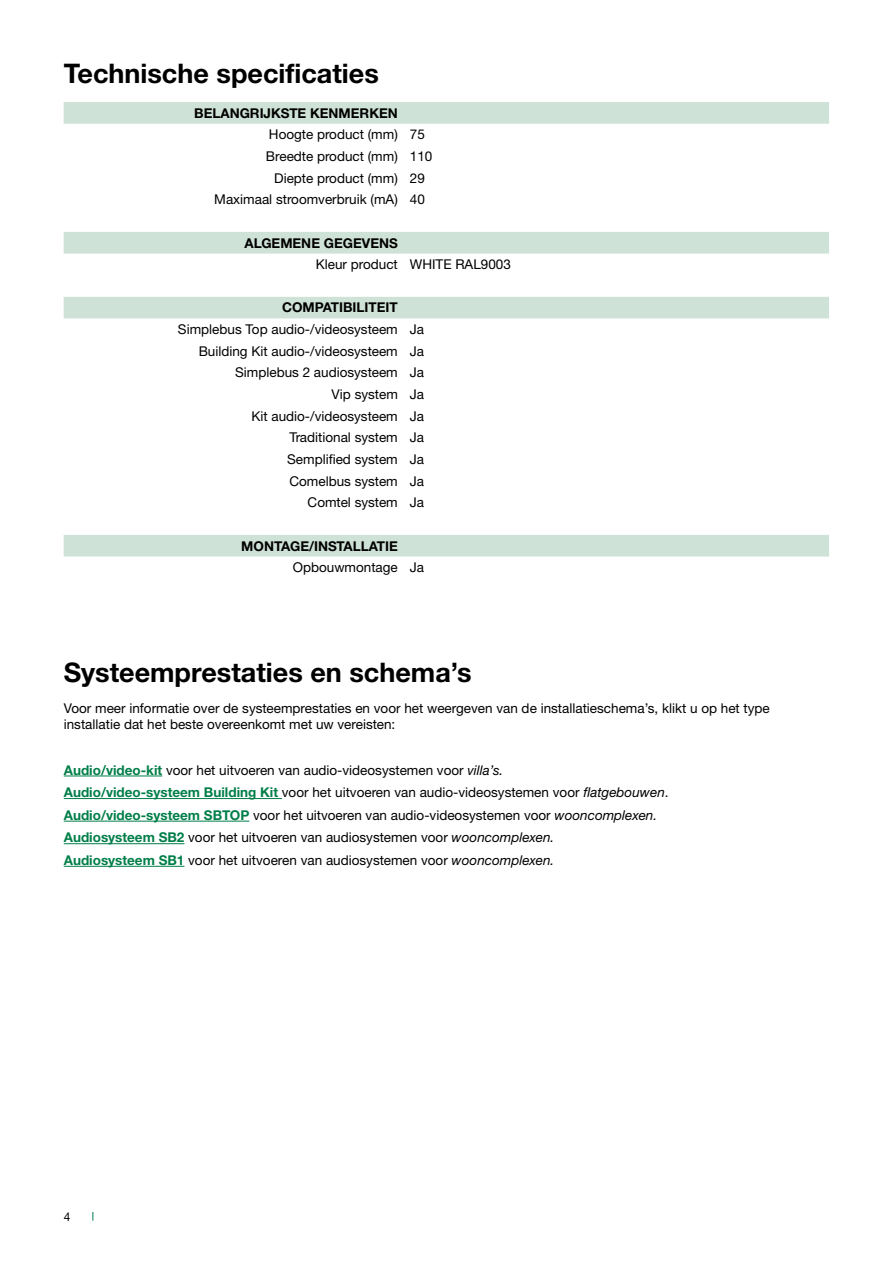
<style>
.page{position:relative;width:893px;height:1263px;background:#fff}
.page>*{position:absolute;margin:0;border:0;box-sizing:border-box;transform-origin:0 0}
.t1{font:700 27px "Helvetica Neue LTW1 G";color:#000}
.t2{font:13.5px/21.6px "Helvetica Neue LTW1 G";color:#000}
.t3{font:700 13.5px "Helvetica Neue LTW1 G";color:#000}
.t4{font:12px "Helvetica Neue LTW1 G";color:#000}
.s1{font-weight:700;color:#007e48}
.s2{font-style:italic}
</style>
<div class="page">
<svg style="left:64px;top:102px;width:765px;height:454px"></svg>
<hr style="left:64px;top:776px;width:98px;height:1px;background:#007e48">
<hr style="left:64px;top:798px;width:218px;height:1px;background:#007e48">
<hr style="left:64px;top:821px;width:185px;height:1px;background:#007e48">
<hr style="left:64px;top:843px;width:120px;height:1px;background:#007e48">
<hr style="left:64px;top:866px;width:120px;height:1px;background:#007e48">
<h1 class="t1" style="left:64px;top:57px;width:317px">Technische specificaties</h1>
<p class="t3" style="left:194px;top:105px;width:205px">BELANGRIJKSTE KENMERKEN</p>
<p class="t2" style="left:269px;top:124px;width:157px">Hoogte product (mm) 75</p>
<p class="t2" style="left:266px;top:145px;width:168px">Breedte product (mm) 110</p>
<p class="t2" style="left:274px;top:167px;width:152px">Diepte product (mm) 29</p>
<p class="t2" style="left:214px;top:189px;width:212px">Maximaal stroomverbruik (mA) 40</p>
<p class="t3" style="left:245px;top:234px;width:155px">ALGEMENE GEGEVENS</p>
<p class="t2" style="left:316px;top:253px;width:197px">Kleur product WHITE RAL9003</p>
<p class="t3" style="left:282px;top:299px;width:117px">COMPATIBILITEIT</p>
<p class="t2" style="left:178px;top:318px;width:248px;text-align:right">Simplebus Top audio-/videosysteem Ja<br>Building Kit audio-/videosysteem Ja<br>Simplebus 2 audiosysteem Ja<br>Vip system Ja<br>Kit audio-/videosysteem Ja<br>Traditional system Ja<br>Semplified system Ja<br>Comelbus system Ja<br>Comtel system Ja</p>
<p class="t3" style="left:241px;top:537px;width:158px">MONTAGE/INSTALLATIE</p>
<p class="t2" style="left:293px;top:556px;width:133px">Opbouwmontage Ja</p>
<h1 class="t1" style="left:64px;top:656px;width:409px">Systeemprestaties en schema’s</h1>
<p class="t2" style="left:64px;top:700px;width:708px;line-height:16.2px">Voor meer informatie over de systeemprestaties en voor het weergeven van de installatieschema’s, klikt u op het type installatie dat het beste overeenkomt met uw vereisten:</p>
<p class="t2" style="left:64px;top:758px;width:606px;line-height:22.5px"><span class="s1">Audio/video-kit</span> voor het uitvoeren van audio-videosystemen voor <span class="s2">villa’s.<br></span><span class="s1">Audio/video-systeem Building Kit</span> voor het uitvoeren van audio-videosystemen voor <span class="s2">flatgebouwen</span>.<br><span class="s1">Audio/video-systeem SBTOP</span> voor het uitvoeren van audio-videosystemen voor <span class="s2">wooncomplexen.<br></span><span class="s1">Audiosysteem SB2</span> voor het uitvoeren van audiosystemen voor <span class="s2">wooncomplexen.<br></span><span class="s1">Audiosysteem SB1</span> voor het uitvoeren van audiosystemen voor <span class="s2">wooncomplexen.</span></p>
<p class="t4" style="left:64px;top:1209px;width:8px">4</p>
</div>
